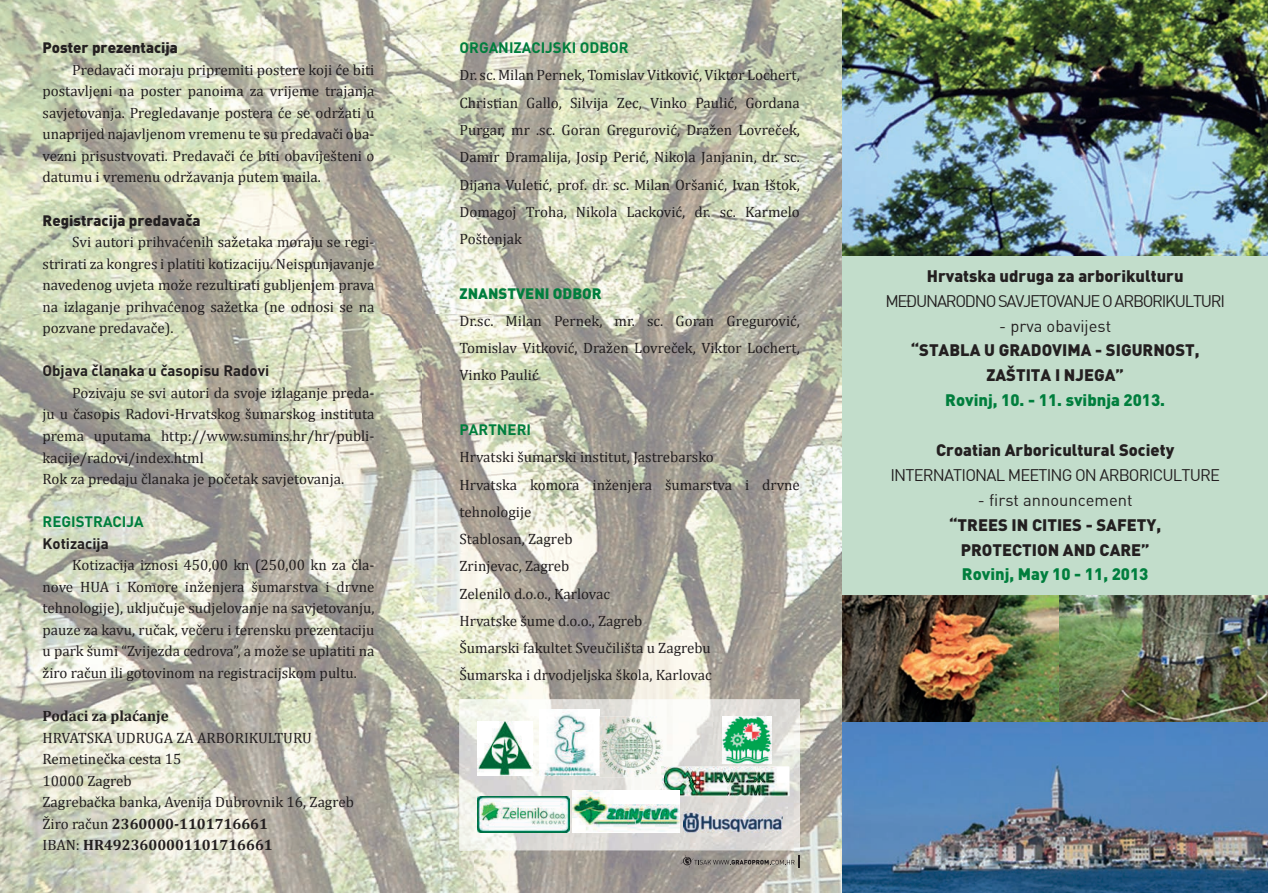
<style>
.page{position:relative;width:1268px;height:893px;background:#fff}
.page>*{position:absolute;margin:0;border:0;box-sizing:border-box;transform-origin:0 0}
.t1{font:900 16.5px/24.9px "DINHR";color:#231f20;text-align:center}
.t2{font:900 16.5px "DINHR";color:#007e3d}
.t3{font:16.5px "DINHR";letter-spacing:-.075em;color:#231f20}
.t4{font:16.5px "DINHR";letter-spacing:-.05em;color:#231f20}
.t5{font:16.5px "DINHR";color:#231f20}
.t6{font:15px/21.6px "Cambria";color:#231f20;text-align:justify}
.t7{font:700 15px "DINHR";color:#007e3d}
.t8{font:900 15px "DINHR";color:#231f20}
.t9{font:700 15px "DINHR";color:#231f20}
.t10{font:700 15px "Cambria";color:#231f20}
.t11{font:900 15px "DINHR";color:#007e3d}
.s1{font-weight:700}
</style>
<div class="page">
<img style="left:0;top:0;width:842px;height:630px">
<img style="left:0;top:630px;width:475px;height:263px">
<img style="left:475px;top:630px;width:367px;height:105px">
<img style="left:792px;top:735px;width:50px;height:158px">
<img style="left:475px;top:850px;width:317px;height:43px">
<div style="left:842px;top:255px;width:425px;height:340px;background:#c2ddcb"></div>
<img style="left:842px;top:0;width:425px;height:255px">
<img style="left:842px;top:595px;width:425px;height:298px">
<img style="left:459px;top:699px;width:340px;height:151px">
<img style="left:722px;top:716px;width:49px;height:47px">
<img style="left:477px;top:721px;width:55px;height:55px">
<img style="left:661px;top:767px;width:128px;height:29px">
<img style="left:540px;top:709px;width:59px;height:67px">
<img style="left:572px;top:790px;width:107px;height:42px">
<img style="left:477px;top:796px;width:92px;height:36px">
<img style="left:683px;top:811px;width:99px;height:21px">
<img style="left:599px;top:716px;width:64px;height:61px">
<svg style="left:661px;top:767px;width:2px;height:10px"></svg>
<svg style="left:680px;top:855px;width:119px;height:12px"></svg>
<p class="t8" style="left:43px;top:38px;width:137px">Poster prezentacija</p>
<p class="t6" style="left:43px;top:59px;width:333px;text-indent:30px">Predavači moraju pripremiti postere koji će biti postavljeni na poster panoima za vrijeme trajanja savjetovanja. Pregledavanje postera će se održati u unaprijed najavljenom vremenu te su predavači oba&shy;vezni prisustvovati. Predavači će biti obaviješteni o datumu i vremenu održavanja putem maila.</p>
<p class="t8" style="left:43px;top:210px;width:159px">Registracija predavača</p>
<p class="t6" style="left:43px;top:231px;width:333px;text-indent:30px">Svi autori prihvaćenih sažetaka moraju se regi&shy;strirati za kongres i platiti kotizaciju. Neispunjavanje navedenog uvjeta može rezultirati gubljenjem prava na izlaganje prihvaćenog sažetka (ne odnosi se na pozvane predavače).</p>
<p class="t9" style="left:43px;top:361px;width:228px">Objava članaka u časopisu Radovi</p>
<p class="t6" style="left:43px;top:382px;width:333px;text-align:left;text-indent:30px">Pozivaju se svi autori da svoje izlaganje preda&shy;ju u časopis Radovi-Hrvatskog šumarskog instituta prema uputama http://www.sumins.hr/hr/publi&shy;kacije/radovi/index.html<br>Rok za predaju članaka je početak savjetovanja.</p>
<p class="t7" style="left:43px;top:512px;width:103px">REGISTRACIJA</p>
<p class="t9" style="left:43px;top:533px;width:68px">Kotizacija</p>
<p class="t6" style="left:43px;top:554px;width:333px;text-indent:30px">Kotizacija iznosi 450,00 kn (250,00 kn za čla&shy;nove HUA i Komore inženjera šumarstva i drvne tehnologije), uključuje sudjelovanje na savjetovanju, pauze za kavu, ručak, večeru i terensku prezentaciju u park šumi “Zvijezda cedrova”, a može se uplatiti na žiro račun ili gotovinom na registracijskom pultu.</p>
<p class="t10" style="left:43px;top:705px;width:128px">Podaci za plaćanje</p>
<p class="t6" style="left:43px;top:727px;width:313px;text-align:left">HRVATSKA UDRUGA ZA ARBORIKULTURU<br>Remetinečka cesta 15<br>10000 Zagreb<br>Zagrebačka banka, Avenija Dubrovnik 16, Zagreb<br>Žiro račun <span class="s1">2360000-1101716661<br></span>IBAN: <span class="s1">HR4923600001101716661</span></p>
<p class="t7" style="left:459px;top:38px;width:171px">ORGANIZACIJSKI ODBOR</p>
<p class="t6" style="left:459px;top:62px;width:342px;line-height:27.3px">Dr. sc. Milan Pernek, Tomislav Vitković, Viktor Lochert, Christian Gallo, Silvija Zec, Vinko Paulić, Gordana Purgar, mr .sc. Goran Gregurović, Dražen Lovreček, Damir Dramalija, Josip Perić, Nikola Janjanin, dr. sc.<br>Dijana Vuletić, prof. dr. sc. Milan Oršanić, Ivan Ištok, Domagoj Troha, Nikola Lacković, dr. sc. Karmelo Poštenjak</p>
<p class="t11" style="left:459px;top:283px;width:143px">ZNANSTVENI ODBOR</p>
<p class="t6" style="left:459px;top:307px;width:342px;line-height:27.3px">Dr.sc. Milan Pernek, mr. sc. Goran Gregurović, Tomislav Vitković, Dražen Lovreček, Viktor Lochert, Vinko Paulić</p>
<p class="t7" style="left:459px;top:420px;width:73px">PARTNERI</p>
<p class="t6" style="left:459px;top:443px;width:342px;line-height:27.3px;text-align:left">Hrvatski šumarski institut, Jastrebarsko<br>Hrvatska komora inženjera šumarstva i drvne tehnologije<br>Stablosan, Zagreb<br>Zrinjevac, Zagreb<br>Zelenilo d.o.o., Karlovac<br>Hrvatske šume d.o.o., Zagreb<br>Šumarski fakultet Sveučilišta u Zagrebu<br>Šumarska i drvodjeljska škola, Karlovac</p>
<p class="t1" style="left:926px;top:262px;width:258px">Hrvatska udruga za arborikulturu</p>
<p class="t3" style="left:885px;top:290px;width:341px">MEĐUNARODNO SAVJETOVANJE O ARBORIKULTURI</p>
<p class="t5" style="left:999px;top:315px;width:113px">- prva obavijest</p>
<p class="t1" style="left:910px;top:337px;width:290px">“STABLA U GRADOVIMA - SIGURNOST,<br>ZAŠTITA I NJEGA”</p>
<p class="t2" style="left:945px;top:389px;width:221px">Rovinj, 10. - 11. svibnja 2013.</p>
<p class="t1" style="left:936px;top:437px;width:239px">Croatian Arboricultural Society</p>
<p class="t4" style="left:890px;top:465px;width:331px">INTERNATIONAL MEETING ON ARBORICULTURE</p>
<p class="t5" style="left:977px;top:489px;width:156px">- first announcement</p>
<p class="t1" style="left:948px;top:511px;width:214px">“TREES IN CITIES - SAFETY,<br>PROTECTION AND CARE”</p>
<p class="t2" style="left:961px;top:563px;width:188px">Rovinj, May 10 - 11, 2013</p>
</div>
